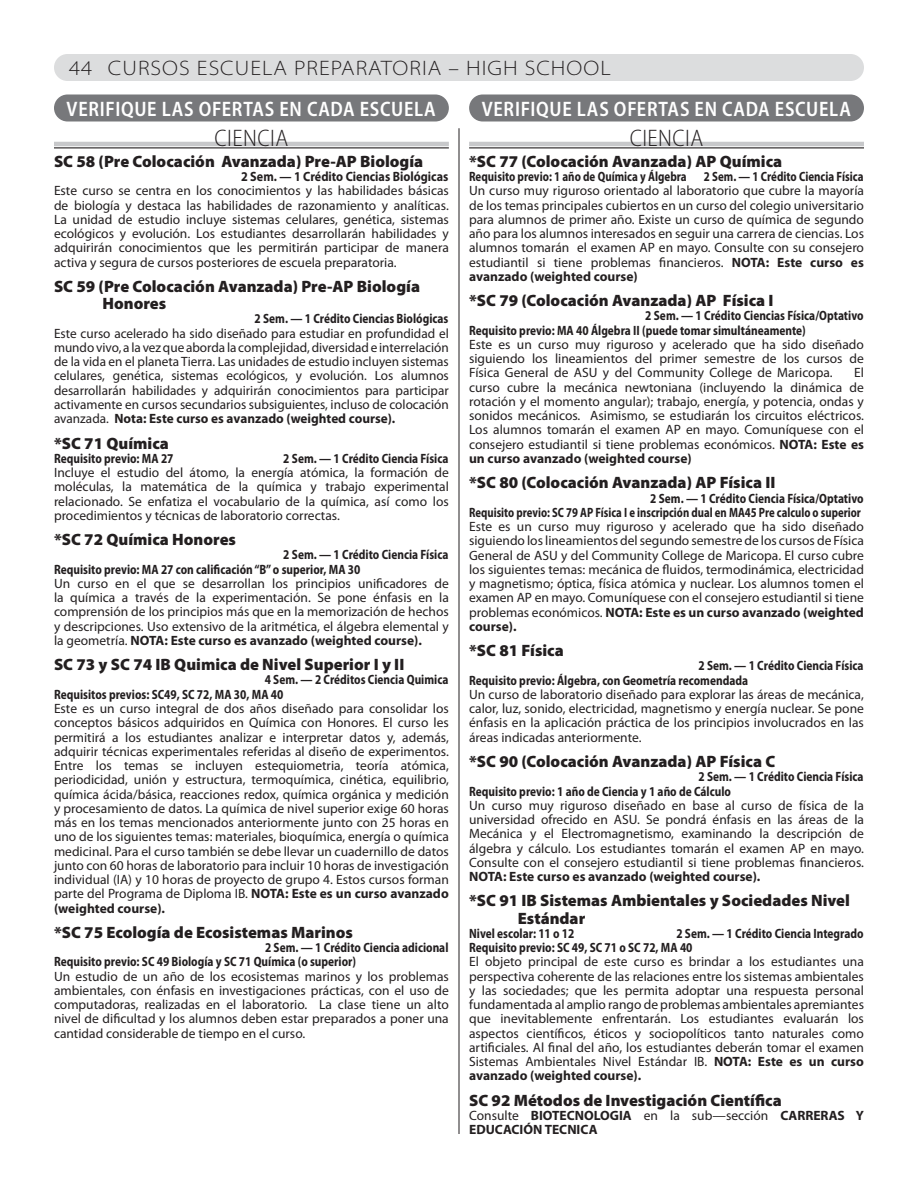
<style>
.page{position:relative;width:918px;height:1188px;background:#fff}
.page>*{position:absolute;margin:0;border:0;box-sizing:border-box;transform-origin:0 0}
.t1{font:300 semi-condensed 24px "Myriad Pro";letter-spacing:.02em;color:#231f20}
.t2{font:600 semi-condensed 21px "Myriad Pro";letter-spacing:.035em;color:#fff;scale:.95 1}
.t3{font:300 semi-expanded 21px "Myriad Pro";letter-spacing:.05em;color:#231f20}
.t4{font:900 16.5px/17.2px "Myriad Pro";color:#231f20}
.t5{font:13.5px/14.2px "Myriad Pro";color:#231f20;text-align:justify}
.t6{font:700 semi-condensed 13.5px/14.2px "Myriad Pro";color:#231f20;scale:.9 1}
.t7{font:700 13.5px/14.2px "Myriad Pro";color:#231f20}
.t8{font:700 semi-condensed 13.5px "Myriad Pro";color:#231f20;scale:.87 1}
.t9{font:700 13.5px "Myriad Pro";color:#231f20;scale:.9 1}
.s1{font-weight:700}
.s2{font-weight:400}
</style>
<div class="page">
<div style="left:469px;top:94px;width:395px;height:28px;background:#77787b;border-radius:14px"></div>
<div style="left:54px;top:54px;width:810px;height:27px;background:#dcddde;border-radius:14px"></div>
<div style="left:54px;top:94px;width:395px;height:28px;background:#77787b;border-radius:14px"></div>
<hr style="left:54px;top:142px;width:395px;height:4px;background:#c7c8ca">
<hr style="left:54px;top:147px;width:395px;height:1px;background:#231f20">
<hr style="left:469px;top:142px;width:395px;height:4px;background:#c7c8ca">
<hr style="left:469px;top:147px;width:395px;height:1px;background:#231f20">
<hr style="left:459px;top:128px;width:1px;height:1006px;background:#231f20">
<h2 class="t3" style="left:69px;top:57px;width:543px">44 CURSOS ESCUELA PREPARATORIA – HIGH SCHOOL</h2>
<h2 class="t2" style="left:67px;top:97px;width:390px">VERIFIQUE LAS OFERTAS EN CADA ESCUELA</h2>
<h1 class="t1" style="left:215px;top:125px;width:75px">CIENCIA</h1>
<p class="t4" style="left:54px;top:153px;width:371px">SC 58 (Pre Colocación Avanzada) Pre-AP Biología</p>
<p class="t9" style="left:241px;top:168px;width:232px">2 Sem. — 1 Crédito Ciencias Biológicas</p>
<p class="t5" style="left:54px;top:183px;width:396px">Este curso se centra en los conocimientos y las habilidades básicas de biología y destaca las habilidades de razonamiento y analíticas.<br>La unidad de estudio incluye sistemas celulares, genética, sistemas ecológicos y evolución. Los estudiantes desarrollarán habilidades y adquirirán conocimientos que les permitirán participar de manera activa y segura de cursos posteriores de escuela preparatoria.</p>
<p class="t4" style="left:103px;top:278px;width:319px;text-indent:-49px">SC 59 (Pre Colocación Avanzada) Pre-AP Biología<br>Honores</p>
<p class="t6" style="left:255px;top:312px;width:217px">2 Sem. — 1 Crédito Ciencias Biológicas</p>
<p class="t5" style="left:54px;top:326px;width:396px">Este curso acelerado ha sido diseñado para estudiar en profundidad el mundo vivo, a la vez que aborda la complejidad, diversidad e interrelación de la vida en el planeta Tierra. Las unidades de estudio incluyen sistemas celulares, genética, sistemas ecológicos, y evolución. Los alumnos desarrollarán habilidades y adquirirán conocimientos para participar activamente en cursos secundarios subsiguientes, incluso de colocación avanzada. <span class="s1">Nota: Este curso es avanzado (weighted course).</span></p>
<p class="t4" style="left:54px;top:435px;width:117px">*SC 71 Química</p>
<p class="t6" style="left:54px;top:451px;width:134px">Requisito previo: MA 27</p>
<p class="t6" style="left:283px;top:451px;width:185px">2 Sem. — 1 Crédito Ciencia Física</p>
<p class="t5" style="left:54px;top:465px;width:396px">Incluye el estudio del átomo, la energía atómica, la formación de moléculas, la matemática de la química y trabajo experimental relacionado. Se enfatiza el vocabulario de la química, así como los procedimientos y técnicas de laboratorio correctas.</p>
<p class="t4" style="left:54px;top:531px;width:184px">*SC 72 Química Honores</p>
<p class="t6" style="left:54px;top:548px;width:440px;text-indent:229px">2 Sem. — 1 Crédito Ciencia Física<br>Requisito previo: MA 27 con calificación “B” o superior, MA 30</p>
<p class="t5" style="left:54px;top:576px;width:396px">Un curso en el que se desarrollan los principios unificadores de la química a través de la experimentación. Se pone énfasis en la comprensión de los principios más que en la memorización de hechos y descripciones. Uso extensivo de la aritmética, el álgebra elemental y la geometría. <span class="s1">NOTA: Este curso es avanzado (weighted course).</span></p>
<p class="t4" style="left:54px;top:656px;width:352px">SC 73 y SC 74 IB Quimica de Nivel Superior I y II</p>
<p class="t6" style="left:54px;top:673px;width:440px;text-indent:211px">4 Sem. — 2 Créditos Ciencia Quimica<br>Requisitos previos: SC49, SC 72, MA 30, MA 40</p>
<p class="t5" style="left:54px;top:701px;width:396px">Este es un curso integral de dos años diseñado para consolidar los conceptos básicos adquiridos en Química con Honores. El curso les permitirá a los estudiantes analizar e interpretar datos y, además, adquirir técnicas experimentales referidas al diseño de experimentos.<br>Entre los temas se incluyen estequiometria, teoría atómica, periodicidad, unión y estructura, termoquímica, cinética, equilibrio, química ácida/básica, reacciones redox, química orgánica y medición y procesamiento de datos. La química de nivel superior exige 60 horas más en los temas mencionados anteriormente junto con 25 horas en uno de los siguientes temas: materiales, bioquímica, energía o química medicinal. Para el curso también se debe llevar un cuadernillo de datos junto con 60 horas de laboratorio para incluir 10 horas de investigación individual (IA) y 10 horas de proyecto de grupo 4. Estos cursos forman parte del Programa de Diploma IB. <span class="s1">NOTA: Este es un curso avanzado (weighted course).</span></p>
<p class="t4" style="left:54px;top:924px;width:300px">*SC 75 Ecología de Ecosistemas Marinos</p>
<p class="t6" style="left:54px;top:941px;width:440px;text-indent:211px">2 Sem. — 1 Crédito Ciencia adicional<br>Requisito previo: SC 49 Biología y SC 71 Química (o superior)</p>
<p class="t5" style="left:54px;top:969px;width:396px">Un estudio de un año de los ecosistemas marinos y los problemas ambientales, con énfasis en investigaciones prácticas, con el uso de computadoras, realizadas en el laboratorio. La clase tiene un alto nivel de dificultad y los alumnos deben estar preparados a poner una cantidad considerable de tiempo en el curso.</p>
<h2 class="t2" style="left:482px;top:97px;width:390px">VERIFIQUE LAS OFERTAS EN CADA ESCUELA</h2>
<h1 class="t1" style="left:630px;top:125px;width:75px">CIENCIA</h1>
<p class="t4" style="left:469px;top:153px;width:315px">*SC 77 (Colocación Avanzada) AP Química</p>
<p class="t8" style="left:469px;top:169px;width:252px">Requisito previo: 1 año de Química y Álgebra</p>
<p class="t8" style="left:704px;top:169px;width:185px">2 Sem. — 1 Crédito Ciencia Física</p>
<p class="t5" style="left:469px;top:183px;width:396px">Un curso muy riguroso orientado al laboratorio que cubre la mayoría de los temas principales cubiertos en un curso del colegio universitario para alumnos de primer año. Existe un curso de química de segundo año para los alumnos interesados en seguir una carrera de ciencias. Los alumnos tomarán el examen AP en mayo. Consulte con su consejero estudiantil si tiene problemas financieros. <span class="s1">NOTA: Este curso es avanzado (weighted course)</span></p>
<p class="t4" style="left:469px;top:292px;width:306px">*SC 79 (Colocación Avanzada) AP Física I</p>
<p class="t6" style="left:469px;top:309px;width:440px;text-indent:176px">2 Sem. — 1 Crédito Ciencias Física/Optativo<br>Requisito previo: MA 40 Álgebra II (puede tomar simultáneamente)</p>
<p class="t5" style="left:469px;top:337px;width:396px">Este es un curso muy riguroso y acelerado que ha sido diseñado siguiendo los lineamientos del primer semestre de los cursos de Física General de ASU y del Community College de Maricopa.</p>
<p class="t5" style="left:469px;top:366px;width:396px;text-indent:385px">El curso cubre la mecánica newtoniana (incluyendo la dinámica de rotación y el momento angular); trabajo, energía, y potencia, ondas y sonidos mecánicos. Asimismo, se estudiarán los circuitos eléctricos.<br>Los alumnos tomarán el examen AP en mayo. Comuníquese con el consejero estudiantil si tiene problemas económicos. <span class="s1">NOTA: Este es un curso avanzado (weighted course)</span></p>
<p class="t4" style="left:469px;top:474px;width:308px">*SC 80 (Colocación Avanzada) AP Física II</p>
<p class="t6" style="left:469px;top:491px;width:440px;text-align:right">2 Sem. — 1 Crédito Ciencia Física/Optativo<br>Requisito previo: SC 79 AP Física I e inscripción dual en MA45 Pre calculo o superior</p>
<p class="t5" style="left:469px;top:519px;width:396px">Este es un curso muy riguroso y acelerado que ha sido diseñado siguiendo los lineamientos del segundo semestre de los cursos de Física General de ASU y del Community College de Maricopa. El curso cubre los siguientes temas: mecánica de fluidos, termodinámica, electricidad y magnetismo; óptica, física atómica y nuclear. Los alumnos tomen el examen AP en mayo. Comuníquese con el consejero estudiantil si tiene problemas económicos. <span class="s1">NOTA: Este es un curso avanzado (weighted course).</span></p>
<p class="t4" style="left:469px;top:642px;width:96px">*SC 81 Física</p>
<p class="t6" style="left:469px;top:659px;width:440px;text-indent:229px">2 Sem. — 1 Crédito Ciencia Física<br>Requisito previo: Álgebra, con Geometría recomendada</p>
<p class="t5" style="left:469px;top:687px;width:396px">Un curso de laboratorio diseñado para explorar las áreas de mecánica, calor, luz, sonido, electricidad, magnetismo y energía nuclear. Se pone énfasis en la aplicación práctica de los principios involucrados en las áreas indicadas anteriormente.</p>
<p class="t4" style="left:469px;top:753px;width:308px">*SC 90 (Colocación Avanzada) AP Física C</p>
<p class="t6" style="left:469px;top:770px;width:440px;text-indent:229px">2 Sem. — 1 Crédito Ciencia Física<br>Requisito previo: 1 año de Ciencia y 1 año de Cálculo</p>
<p class="t5" style="left:469px;top:798px;width:396px">Un curso muy riguroso diseñado en base al curso de física de la universidad ofrecido en ASU. Se pondrá énfasis en las áreas de la Mecánica y el Electromagnetismo, examinando la descripción de álgebra y cálculo. Los estudiantes tomarán el examen AP en mayo.<br>Consulte con el consejero estudiantil si tiene problemas financieros.</p>
<p class="t7" style="left:469px;top:869px;width:292px">NOTA: Este curso es avanzado (weighted course).</p>
<p class="t4" style="left:518px;top:892px;width:334px;text-indent:-49px">*SC 91 IB Sistemas Ambientales y Sociedades Nivel<br>Estándar</p>
<p class="t6" style="left:469px;top:926px;width:119px">Nivel escolar: 11 o 12</p>
<p class="t6" style="left:469px;top:926px;width:440px;text-indent:207px">2 Sem. — 1 Crédito Ciencia Integrado<br>Requisito previo: SC 49, SC 71 o SC 72, MA 40</p>
<p class="t5" style="left:469px;top:954px;width:396px">El objeto principal de este curso es brindar a los estudiantes una perspectiva coherente de las relaciones entre los sistemas ambientales y las sociedades; que les permita adoptar una respuesta personal fundamentada al amplio rango de problemas ambientales apremiantes que inevitablemente enfrentarán. Los estudiantes evaluarán los aspectos científicos, éticos y sociopolíticos tanto naturales como artificiales. Al final del año, los estudiantes deberán tomar el examen Sistemas Ambientales Nivel Estándar IB. <span class="s1">NOTA: Este es un curso avanzado (weighted course).</span></p>
<p class="t4" style="left:469px;top:1092px;width:314px">SC 92 Métodos de Investigación Científica</p>
<p class="t7" style="left:469px;top:1108px;width:396px"><span class="s2">Consulte</span> BIOTECNOLOGIA <span class="s2">en la sub—sección</span> CARRERAS Y<br>EDUCACIÓN TECNICA</p>
</div>
